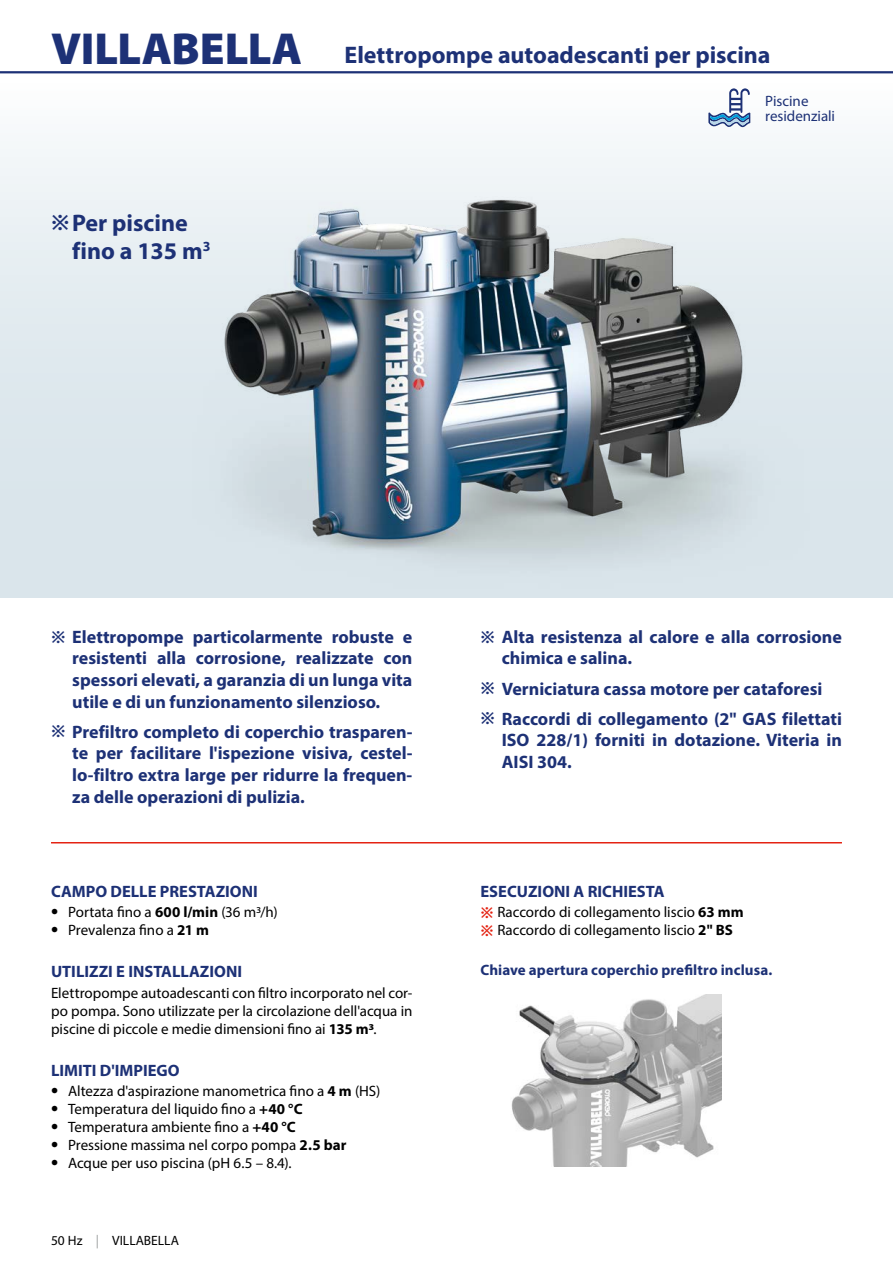
<style>
.page{position:relative;width:893px;height:1263px;background:#fff}
.page>*{position:absolute;margin:0;border:0;box-sizing:border-box;transform-origin:0 0}
.t1{font:900 45px "Myriad Pro";letter-spacing:-.005em;color:#1d3176}
.t2{font:700 24px/28.8px "Myriad Pro";color:#1d3176}
.t3{font:700 18px/21.6px "Myriad Pro";color:#1d3176}
.t4{font:700 16.5px "Myriad Pro";color:#1d3176}
.t5{font:15px/18px "Myriad Pro";color:#000;text-align:justify}
.t6{font:700 15px "Myriad Pro";letter-spacing:.005em;color:#1d3176}
.t7{font:15px/15px "Myriad Pro";letter-spacing:-.005em;color:#1d3176}
.t8{font:13.5px "Myriad Pro";color:#000}
.s1{font-family:"Apple SD Gothic Neo";font-size:21px}
.s2{font-family:"Apple SD Gothic Neo";font-size:16.5px}
.s3{font-weight:700;font-size:21px}
.s4{font-weight:700}
.s5{color:#9c9e9f}
.s6{font-family:"Apple SD Gothic Neo";font-weight:700;color:#e42313}
</style>
<div class="page">
<div style="left:0;top:72px;width:893px;height:525px;background:linear-gradient(to bottom,#f7fafb,#d2e0e7)"></div>
<hr style="left:0;top:71px;width:893px;height:2px;background:#1d3176">
<img style="left:193px;top:179px;width:624px;height:417px">
<img style="left:354px;top:200px;width:142px;height:32px">
<img style="left:511px;top:995px;width:210px;height:171px">
<svg style="left:708px;top:88px;width:42px;height:39px"></svg>
<hr style="left:51px;top:842px;width:791px;height:1px;background:#e42313">
<h1 class="t1" style="left:51px;top:18px;width:253px">VILLABELLA</h1>
<h2 class="t2" style="left:72px;top:207px;width:140px;text-indent:-21px"><span class="s1">※</span> Per piscine fino a 135 m<sup>3</sup></h2>
<h2 class="t2" style="left:344px;top:40px;width:428px">Elettropompe autoadescanti per piscina</h2>
<p class="t7" style="left:765px;top:93px;width:71px">Piscine residenziali</p>
<p class="t3" style="left:72px;top:625px;width:342px;text-align:justify;text-indent:-21px"><span class="s2">※</span> Elettropompe particolarmente robuste e resistenti alla corrosione, realizzate con spessori elevati, a garanzia di un lunga vita utile e di un funzionamento silenzioso.</p>
<p class="t3" style="left:72px;top:720px;width:342px;text-align:justify;text-indent:-21px"><span class="s2">※</span> Prefiltro completo di coperchio trasparen&shy;te per facilitare l'ispezione visiva, cestel&shy;lo-filtro extra large per ridurre la frequen&shy;za delle operazioni di pulizia.</p>
<p class="t4" style="left:51px;top:881px;width:208px">CAMPO DELLE PRESTAZIONI</p>
<p class="t5" style="left:51px;top:903px;width:228px"><span class="s3">•</span> Portata fino a <span class="s4">600 l/min</span> (36 m3/h)</p>
<p class="t5" style="left:51px;top:921px;width:160px"><span class="s3">•</span> Prevalenza fino a <span class="s4">21 m</span></p>
<p class="t4" style="left:51px;top:961px;width:193px">UTILIZZI E INSTALLAZIONI</p>
<p class="t5" style="left:51px;top:983px;width:363px">Elettropompe autoadescanti con filtro incorporato nel cor&shy;po pompa. Sono utilizzate per la circolazione dell'acqua in piscine di piccole e medie dimensioni fino ai <span class="s4">135 m3</span>.</p>
<p class="t4" style="left:51px;top:1059px;width:130px">LIMITI D'IMPIEGO</p>
<p class="t5" style="left:51px;top:1081px;width:331px"><span class="s3">•</span> Altezza d'aspirazione manometrica fino a <span class="s4">4 m</span> (HS)</p>
<p class="t5" style="left:51px;top:1099px;width:253px"><span class="s3">•</span> Temperatura del liquido fino a <span class="s4">+40 °C</span></p>
<p class="t5" style="left:51px;top:1117px;width:246px"><span class="s3">•</span> Temperatura ambiente fino a <span class="s4">+40 °C</span></p>
<p class="t5" style="left:51px;top:1135px;width:297px"><span class="s3">•</span> Pressione massima nel corpo pompa <span class="s4">2.5 bar</span></p>
<p class="t5" style="left:51px;top:1153px;width:242px"><span class="s3">•</span> Acque per uso piscina (pH 6.5 – 8.4).</p>
<p class="t8" style="left:51px;top:1232px;width:129px">50 Hz <span class="s5">|</span> VILLABELLA</p>
<p class="t3" style="left:502px;top:625px;width:342px;text-indent:-21px"><span class="s2">※</span> Alta resistenza al calore e alla corrosione chimica e salina.</p>
<p class="t3" style="left:480px;top:673px;width:363px;line-height:30.2px"><span class="s2">※</span> Verniciatura cassa motore per cataforesi<br><span class="s2">※</span> Raccordi di collegamento (2" GAS filettati</p>
<p class="t3" style="left:502px;top:729px;width:342px">ISO 228/1) forniti in dotazione. Viteria in<br>AISI 304.</p>
<p class="t4" style="left:480px;top:881px;width:186px">ESECUZIONI A RICHIESTA</p>
<p class="t5" style="left:480px;top:903px;width:265px"><span class="s6">※</span> Raccordo di collegamento liscio <span class="s4">63 mm </span><span class="s6">※</span> Raccordo di collegamento liscio <span class="s4">2" BS</span></p>
<p class="t6" style="left:480px;top:960px;width:293px">Chiave apertura coperchio prefiltro inclusa.</p>
</div>
